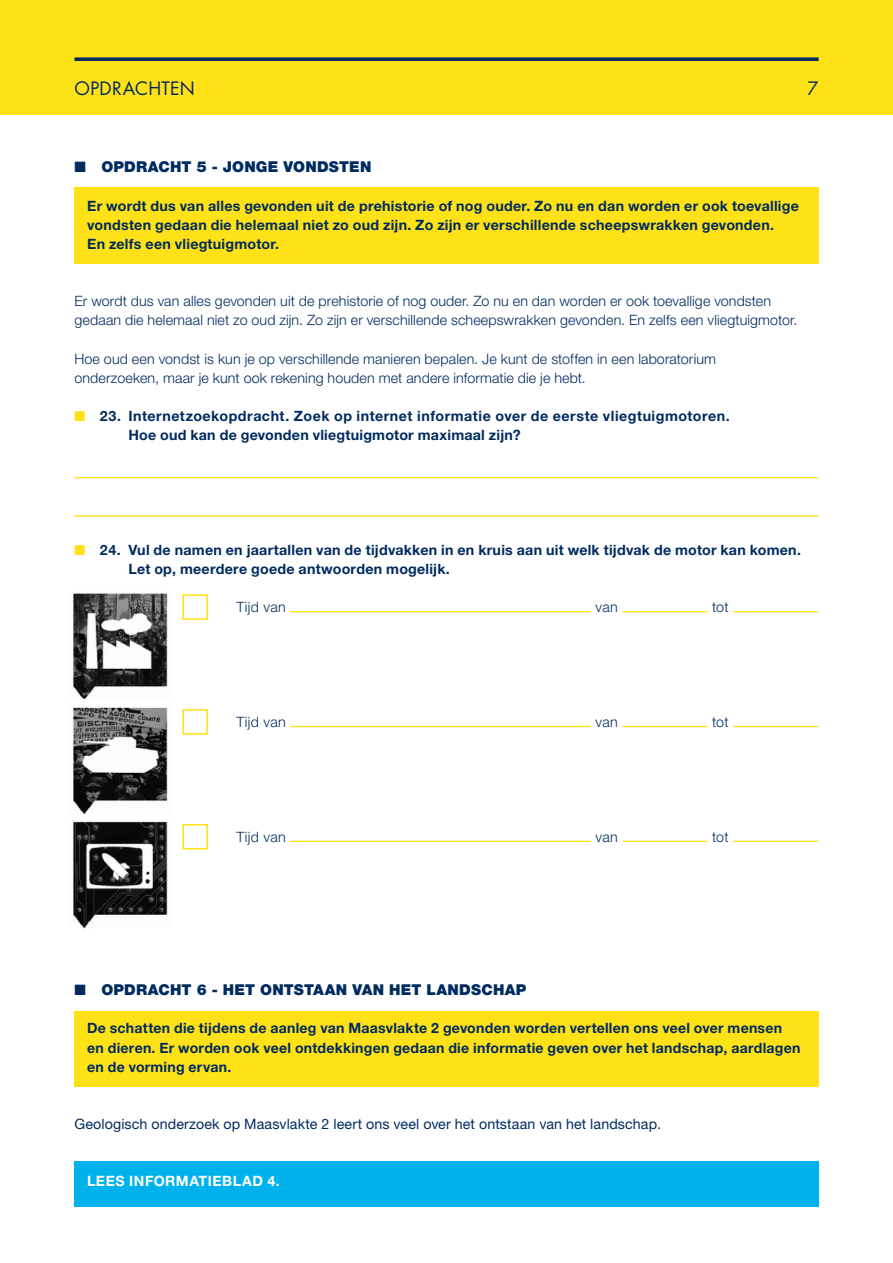
<style>
.page{position:relative;width:893px;height:1263px;background:#fff}
.page>*{position:absolute;margin:0;border:0;box-sizing:border-box;transform-origin:0 0}
.t1{font:18px "Futura Std";letter-spacing:.015em;color:#002b5f}
.t2{font:900 15px "Helvetica Neue LT Std";letter-spacing:.015em;color:#002b5f}
.t3{font:700 14.25px/19.2px "Helvetica Neue LT Std";letter-spacing:.015em;color:#002b5f}
.t4{font:300 14.25px/19.2px "Helvetica Neue LT Std";letter-spacing:.01em;color:#002b5f}
.t5{font:700 14.25px/19.2px "Helvetica Neue LT Std";letter-spacing:.035em;color:#002b5f}
.t6{font:14.25px "Helvetica Neue LT Std";letter-spacing:.01em;color:#002b5f}
.t7{font:700 14.25px "Helvetica Neue LT Std";letter-spacing:.035em;color:#fff}
.s1{color:#ffe117}
</style>
<div class="page">
<div style="left:0;top:0;width:893px;height:115px;background:#ffe117"></div>
<svg style="left:74px;top:57px;width:745px;height:4px;background:#1a3d57"></svg>
<div style="left:74px;top:1011px;width:745px;height:75px;background:#ffe117"></div>
<div style="left:74px;top:188px;width:745px;height:76px;background:#ffe117"></div>
<hr style="left:74px;top:477px;width:745px;height:1px;background:#ffe117">
<hr style="left:74px;top:515px;width:745px;height:2px;background:#ffe117">
<div style="left:182px;top:594px;width:26px;height:26px;border:2px solid #ffe117"></div>
<hr style="left:290px;top:611px;width:301px;height:1px;background:#ffe117">
<hr style="left:622px;top:611px;width:85px;height:1px;background:#ffe117">
<hr style="left:733px;top:611px;width:85px;height:1px;background:#ffe117">
<div style="left:182px;top:709px;width:26px;height:26px;border:2px solid #ffe117"></div>
<hr style="left:290px;top:726px;width:301px;height:1px;background:#ffe117">
<hr style="left:622px;top:726px;width:85px;height:1px;background:#ffe117">
<hr style="left:733px;top:726px;width:85px;height:1px;background:#ffe117">
<div style="left:182px;top:824px;width:26px;height:25px;border:2px solid #ffe117"></div>
<hr style="left:290px;top:841px;width:301px;height:1px;background:#ffe117">
<hr style="left:622px;top:841px;width:85px;height:1px;background:#ffe117">
<hr style="left:733px;top:841px;width:85px;height:1px;background:#ffe117">
<img style="left:73px;top:593px;width:95px;height:336px">
<div style="left:74px;top:1161px;width:745px;height:45px;background:#00b2ec"></div>
<p class="t1" style="left:74px;top:77px;width:122px">OPDRACHTEN</p>
<p class="t1" style="left:807px;top:77px;width:13px">7</p>
<p class="t2" style="left:74px;top:158px;width:298px">■ OPDRACHT 5 - JONGE VONDSTEN</p>
<p class="t3" style="left:87px;top:195px;width:713px">Er wordt dus van alles gevonden uit de prehistorie of nog ouder. Zo nu en dan worden er ook toevallige vondsten gedaan die helemaal niet zo oud zijn. Zo zijn er verschillende scheepswrakken gevonden.<br>En zelfs een vliegtuigmotor.</p>
<p class="t4" style="left:74px;top:291px;width:724px">Er wordt dus van alles gevonden uit de prehistorie of nog ouder. Zo nu en dan worden er ook toevallige vondsten gedaan die helemaal niet zo oud zijn. Zo zijn er verschillende scheepswrakken gevonden. En zelfs een vliegtuigmotor.</p>
<p class="t4" style="left:74px;top:349px;width:643px">Hoe oud een vondst is kun je op verschillende manieren bepalen. Je kunt de stoffen in een laboratorium onderzoeken, maar je kunt ook rekening houden met andere informatie die je hebt.</p>
<p class="t5" style="left:128px;top:406px;width:603px;text-indent:-54px"><span class="s1">■</span> 23. Internetzoekopdracht. Zoek op internet informatie over de eerste vliegtuigmotoren.<br>Hoe oud kan de gevonden vliegtuigmotor maximaal zijn?</p>
<p class="t3" style="left:128px;top:540px;width:674px;text-indent:-54px"><span class="s1">■</span> 24. Vul de namen en jaartallen van de tijdvakken in en kruis aan uit welk tijdvak de motor kan komen.<br>Let op, meerdere goede antwoorden mogelijk.</p>
<p class="t4" style="left:236px;top:597px;width:51px">Tijd van</p>
<p class="t4" style="left:596px;top:597px;width:24px">van</p>
<p class="t4" style="left:712px;top:597px;width:18px">tot</p>
<p class="t4" style="left:236px;top:712px;width:51px">Tijd van</p>
<p class="t4" style="left:596px;top:712px;width:24px">van</p>
<p class="t4" style="left:712px;top:712px;width:18px">tot</p>
<p class="t4" style="left:236px;top:827px;width:51px">Tijd van</p>
<p class="t4" style="left:596px;top:827px;width:24px">van</p>
<p class="t4" style="left:712px;top:827px;width:18px">tot</p>
<p class="t2" style="left:74px;top:981px;width:453px">■ OPDRACHT 6 - HET ONTSTAAN VAN HET LANDSCHAP</p>
<p class="t3" style="left:87px;top:1018px;width:715px">De schatten die tijdens de aanleg van Maasvlakte 2 gevonden worden vertellen ons veel over mensen en dieren. Er worden ook veel ontdekkingen gedaan die informatie geven over het landschap, aardlagen en de vorming ervan.</p>
<p class="t6" style="left:74px;top:1115px;width:588px">Geologisch onderzoek op Maasvlakte 2 leert ons veel over het ontstaan van het landschap.</p>
<p class="t7" style="left:87px;top:1172px;width:194px">LEES INFORMATIEBLAD 4.</p>
</div>
